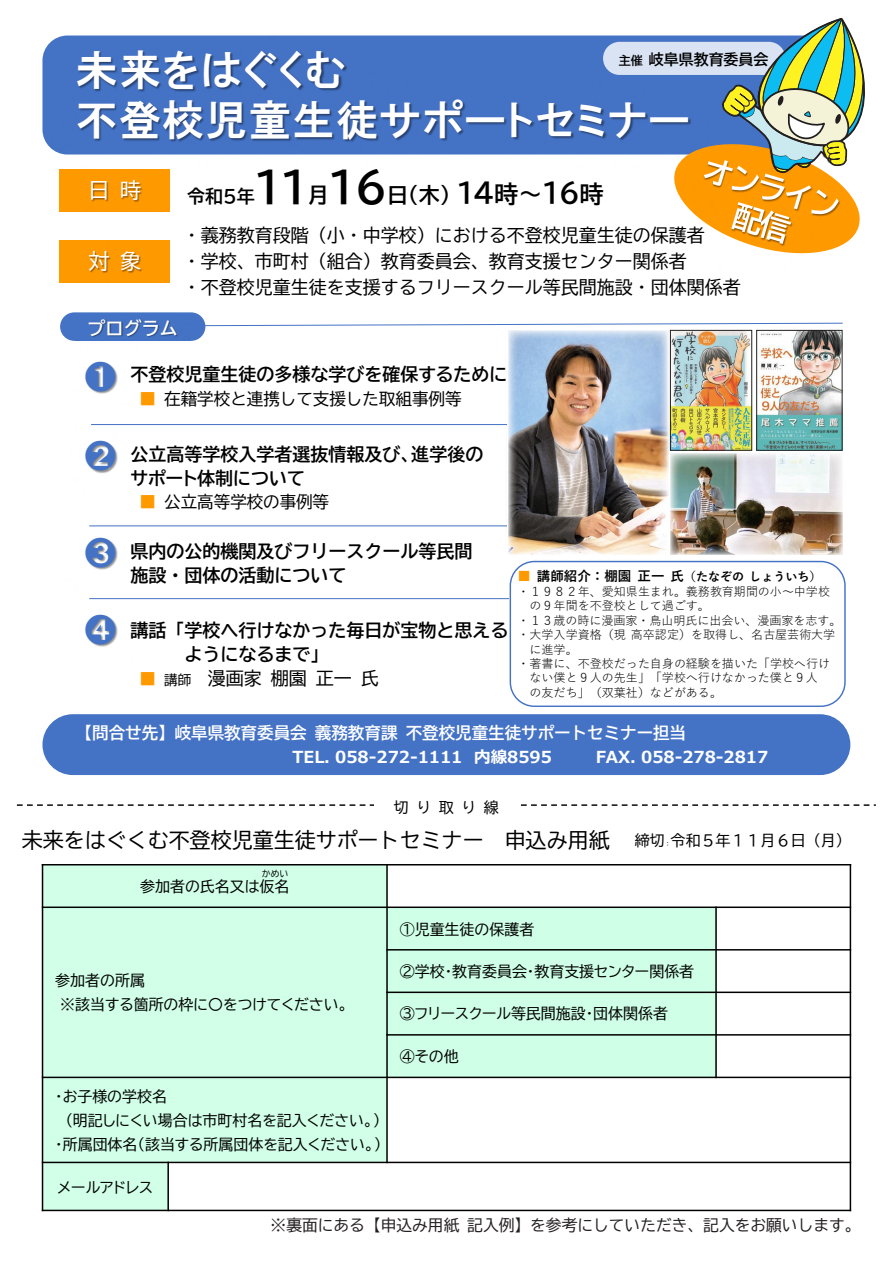
<style>
.page{position:relative;width:893px;height:1263px;background:#fff}
.page>*{position:absolute;margin:0;border:0;box-sizing:border-box;transform-origin:0 0}
.t1{font:42px/50.4px "HGP Gothic E";letter-spacing:.035em;color:#fff}
.t2{font:31.5px "MS Mincho";color:#4472c4}
.t3{font:21px "BIZ UD Gothic";color:#000}
.t4{font:21px "BIZ UDP Gothic Bold";color:#000}
.t5{font:21px "BIZ UD Gothic";color:#fff}
.t6{font:18px/26px "BIZ UD Gothic";color:#000}
.t7{font:18px/23.7px "BIZ UD Gothic Bold";color:#000}
.t8{font:18px/23.7px "BIZ UDP Gothic Bold";color:#000}
.t9{font:18px "BIZ UD Gothic Bold";color:#fff}
.t10{font:700 16.5px "Meiryo UI";letter-spacing:-.005em;color:#fff}
.t11{font:16.5px "BIZ UD Gothic Bold";color:#fff}
.t12{font:16.5px "BIZ UD Gothic";color:#000}
.t13{font:15.9px "BIZ UD Gothic";letter-spacing:-.01em;color:#000}
.t14{font:15.75px "BIZ UD Gothic";color:#231f20}
.t15{font:15px/24px "BIZ UDP Gothic";color:#000}
.t16{font:15px "BIZ UD Gothic";letter-spacing:.01em;color:#000}
.t17{font:15px "BIZ UD Gothic Bold";color:#000}
.t18{font:12px "Yu Gothic";color:#000}
.t19{font:700 12px "Yu Gothic";color:#000}
.t20{font:9px "BIZ UDP Gothic";color:#000}
.t21{font:6px "BIZ UD Gothic";color:#000}
.s1{font-size:12px}
.s2{font-size:42px}
.s3{font-size:27px}
.s4{font-size:24px}
.s5{color:#f90}
.s6{font-size:16.5px;color:#f90}
.s7{font-size:13.5px}
.s8{font-weight:400;font-size:13.5px;color:#f90}
.s9{font-size:15px}
</style>
<div class="page">
<div style="left:60px;top:170px;width:110px;height:42px;background:#f90"></div>
<img style="left:92px;top:182px;width:15px;height:20px">
<img style="left:107px;top:181px;width:36px;height:21px">
<div style="left:60px;top:241px;width:110px;height:42px;background:#f90"></div>
<img style="left:75px;top:240px;width:32px;height:33px">
<img style="left:107px;top:240px;width:49px;height:33px">
<svg style="left:17px;top:804px;width:859px;height:2px"></svg>
<div style="left:374px;top:792px;width:145px;height:25px;background:#fff"></div>
<div style="left:42px;top:36px;width:788px;height:118px;background:#4472c4;border-radius:25px"></div>
<img style="left:49px;top:35px;width:328px;height:44px">
<img style="left:49px;top:79px;width:618px;height:93px">
<div style="left:43px;top:865px;width:344px;height:42px;background:#d1ffe8"></div>
<div style="left:43px;top:907px;width:344px;height:170px;background:#d1ffe8"></div>
<div style="left:387px;top:907px;width:329px;height:43px;background:#d0ffe7"></div>
<div style="left:387px;top:950px;width:329px;height:42px;background:#d0ffe7"></div>
<div style="left:387px;top:992px;width:329px;height:43px;background:#d0ffe7"></div>
<div style="left:387px;top:1035px;width:329px;height:42px;background:#d0ffe7"></div>
<div style="left:43px;top:1077px;width:344px;height:85px;background:#d1ffe8"></div>
<div style="left:43px;top:1162px;width:125px;height:48px;background:#d1ffe8"></div>
<hr style="left:167px;top:1162px;width:2px;height:49px;background:#000">
<hr style="left:386px;top:864px;width:2px;height:299px;background:#000">
<hr style="left:715px;top:906px;width:2px;height:172px;background:#000">
<hr style="left:42px;top:906px;width:674px;height:2px;background:#000">
<hr style="left:716px;top:906px;width:135px;height:2px;background:#000">
<hr style="left:386px;top:949px;width:465px;height:1px;background:#000">
<hr style="left:386px;top:991px;width:465px;height:2px;background:#000">
<hr style="left:386px;top:1034px;width:465px;height:1px;background:#000">
<hr style="left:42px;top:1077px;width:809px;height:1px;background:#000">
<hr style="left:42px;top:1162px;width:809px;height:1px;background:#000">
<hr style="left:42px;top:864px;width:1px;height:347px;background:#000">
<hr style="left:850px;top:864px;width:1px;height:298px;background:#000">
<hr style="left:850px;top:1162px;width:1px;height:49px;background:#000">
<hr style="left:42px;top:864px;width:809px;height:1px;background:#000">
<hr style="left:42px;top:1210px;width:809px;height:1px;background:#000">
<div style="left:42px;top:714px;width:808px;height:61px;background:#4472c4;border-radius:30px"></div>
<img style="left:86px;top:362px;width:32px;height:32px">
<img style="left:86px;top:441px;width:32px;height:33px">
<img style="left:86px;top:526px;width:53px;height:44px">
<img style="left:86px;top:599px;width:53px;height:48px">
<hr style="left:89px;top:525px;width:425px;height:1px;background:#4472c4">
<hr style="left:89px;top:598px;width:425px;height:1px;background:#4472c4">
<svg style="left:205px;top:322px;width:638px;height:5px"></svg>
<div style="left:60px;top:312px;width:145px;height:29px;background:#4472c4;border-radius:14px"></div>
<img style="left:76px;top:312px;width:115px;height:25px">
<hr style="left:91px;top:424px;width:425px;height:1px;background:#4472c4">
<img style="left:504px;top:323px;width:170px;height:239px">
<div style="left:510px;top:561px;width:336px;height:146px;background:#fff;border:1px solid #4472c4;border-radius:24px"></div>
<img style="left:663px;top:559px;width:161px;height:2px">
<div style="left:603px;top:42px;width:182px;height:33px;background:#dae3f3;border-radius:17px"></div>
<svg style="left:507px;top:328px;width:336px;height:231px"></svg>
<svg style="left:667px;top:18px;width:198px;height:236px"></svg>
<img style="left:509px;top:330px;width:159px;height:225px">
<img style="left:672px;top:332px;width:78px;height:116px">
<img style="left:758px;top:332px;width:82px;height:116px">
<div style="left:670px;top:330px;width:82px;height:120px;border:1px solid #231f20"></div>
<div style="left:756px;top:330px;width:86px;height:120px;border:1px solid #231f20"></div>
<img style="left:670px;top:453px;width:172px;height:102px">
<h1 class="t1" style="left:76px;top:44px;width:615px">未来をはぐくむ<br>不登校児童生徒サポートセミナー</h1>
<p class="t17" style="left:619px;top:52px;width:151px"><span class="s1">主催</span>岐阜県教育委員会</p>
<h3 class="t4" style="left:255px;top:185px;width:350px"><span class="s2">１１</span>月<span class="s2">１6</span>日（木）<span class="s3">１４</span><span class="s4">時～</span><span class="s3">１６</span><span class="s4">時</span></h3>
<h3 class="t6" style="left:183px;top:222px;width:559px">・義務教育段階（小・中学校）における不登校児童生徒の保護者<br>・学校、市町村（組合）教育委員会、教育支援センター関係者<br>・不登校児童生徒を支援するフリースクール等民間施設・団体関係者</h3>
<h3 class="t5" style="left:89px;top:180px;width:54px">日時</h3>
<h3 class="t8" style="left:187px;top:184px;width:69px">令和５年</h3>
<h3 class="t5" style="left:89px;top:251px;width:54px">対象</h3>
<h3 class="t9" style="left:88px;top:319px;width:92px">プログラム</h3>
<h2 class="t2" style="left:85px;top:361px;width:33px">➊</h2>
<h2 class="t2" style="left:85px;top:440px;width:33px">➋</h2>
<h2 class="t2" style="left:85px;top:537px;width:33px">➌</h2>
<h2 class="t2" style="left:85px;top:614px;width:33px">➍</h2>
<h3 class="t8" style="left:130px;top:362px;width:378px">不登校児童生徒の多様な学びを確保するために</h3>
<h3 class="t12" style="left:139px;top:390px;width:324px"><span class="s5">■</span> 在籍学校と連携して支援した取組事例等</h3>
<h3 class="t8" style="left:130px;top:442px;width:354px">公立高等学校入学者選抜情報及び、進学後のサポート体制について</h3>
<h3 class="t12" style="left:139px;top:494px;width:191px"><span class="s5">■</span> 公立高等学校の事例等</h3>
<h3 class="t7" style="left:130px;top:539px;width:344px">県内の公的機関及びフリースクール等民間施設・団体の活動について</h3>
<h3 class="t7" style="left:184px;top:619px;width:326px;text-indent:-54px">講話「学校へ行けなかった毎日が宝物と思えるようになるまで」</h3>
<h3 class="t6" style="left:139px;top:665px;width:241px"><span class="s6">■</span> <span class="s7">講師</span> 漫画家棚園正一氏</h3>
<p class="t19" style="left:517px;top:570px;width:306px"><span class="s8">■</span> <span class="s7">講師紹介：棚園正一氏</span>（たなぞのしょういち）</p>
<p class="t18" style="left:517px;top:580px;width:314px">・１９８２年、愛知県生まれ。義務教育期間の小～中学校</p>
<p class="t18" style="left:529px;top:595px;width:182px">の９年間を不登校として過ごす。</p>
<p class="t18" style="left:517px;top:609px;width:326px">・１３歳の時に漫画家・鳥山明氏に出会い、漫画家を志す。</p>
<p class="t18" style="left:517px;top:624px;width:319px">・大学入学資格（現高卒認定）を取得し、名古屋芸術大学</p>
<p class="t18" style="left:529px;top:638px;width:50px">に進学。</p>
<p class="t18" style="left:517px;top:652px;width:314px">・著書に、不登校だった自身の経験を描いた「学校へ行け</p>
<p class="t18" style="left:529px;top:667px;width:290px">ない僕と９人の先生」「学校へ行けなかった僕と９人</p>
<p class="t18" style="left:529px;top:681px;width:194px">の友だち」（双葉社）などがある。</p>
<h3 class="t11" style="left:76px;top:724px;width:612px">【問合せ先】岐阜県教育委員会義務教育課不登校児童生徒サポートセミナー担当</h3>
<h3 class="t10" style="left:293px;top:745px;width:261px">TEL. 058-272-1111 内線8595</h3>
<h3 class="t10" style="left:596px;top:745px;width:174px">FAX. 058-278-2817</h3>
<p class="t16" style="left:394px;top:799px;width:106px">切り取り線</p>
<h3 class="t3" style="left:22px;top:829px;width:644px">未来をはぐくむ不登校児童生徒サポートセミナー 申込み用紙 <span class="s9">締切</span></h3>
<p class="t21" style="left:665px;top:841px;width:7px">：</p>
<p class="t16" style="left:671px;top:833px;width:182px">令和５年１１月６日（月）</p>
<p class="t20" style="left:262px;top:869px;width:28px">かめい</p>
<p class="t15" style="left:140px;top:874px;width:151px">参加者の氏名又は仮名</p>
<p class="t15" style="left:60px;top:969px;width:289px;text-indent:-5px">参加者の所属<br>※該当する箇所の枠に〇をつけてください。</p>
<p class="t15" style="left:55px;top:1084px;width:113px">・お子様の学校名</p>
<p class="t15" style="left:65px;top:1108px;width:317px">（明記しにくい場合は市町村名を記入ください。）</p>
<p class="t15" style="left:55px;top:1132px;width:328px">・所属団体名（該当する所属団体を記入ください。）</p>
<p class="t15" style="left:58px;top:1175px;width:97px">メールアドレス</p>
<p class="t15" style="left:400px;top:917px;width:136px">①児童生徒の保護者</p>
<p class="t15" style="left:400px;top:959px;width:296px">②学校・教育委員会・教育支援センター関係者</p>
<p class="t15" style="left:400px;top:1001px;width:270px">③フリースクール等民間施設・団体関係者</p>
<p class="t15" style="left:400px;top:1044px;width:60px">④その他</p>
<h3 class="t13" style="left:286px;top:1216px;width:143px">※裏面にある【申込</h3>
<h3 class="t14" style="left:271px;top:1217px;width:591px">※裏面にある【申込み用紙 記入例】を参考にしていただき、記入をお願いします。</h3>
</div>
